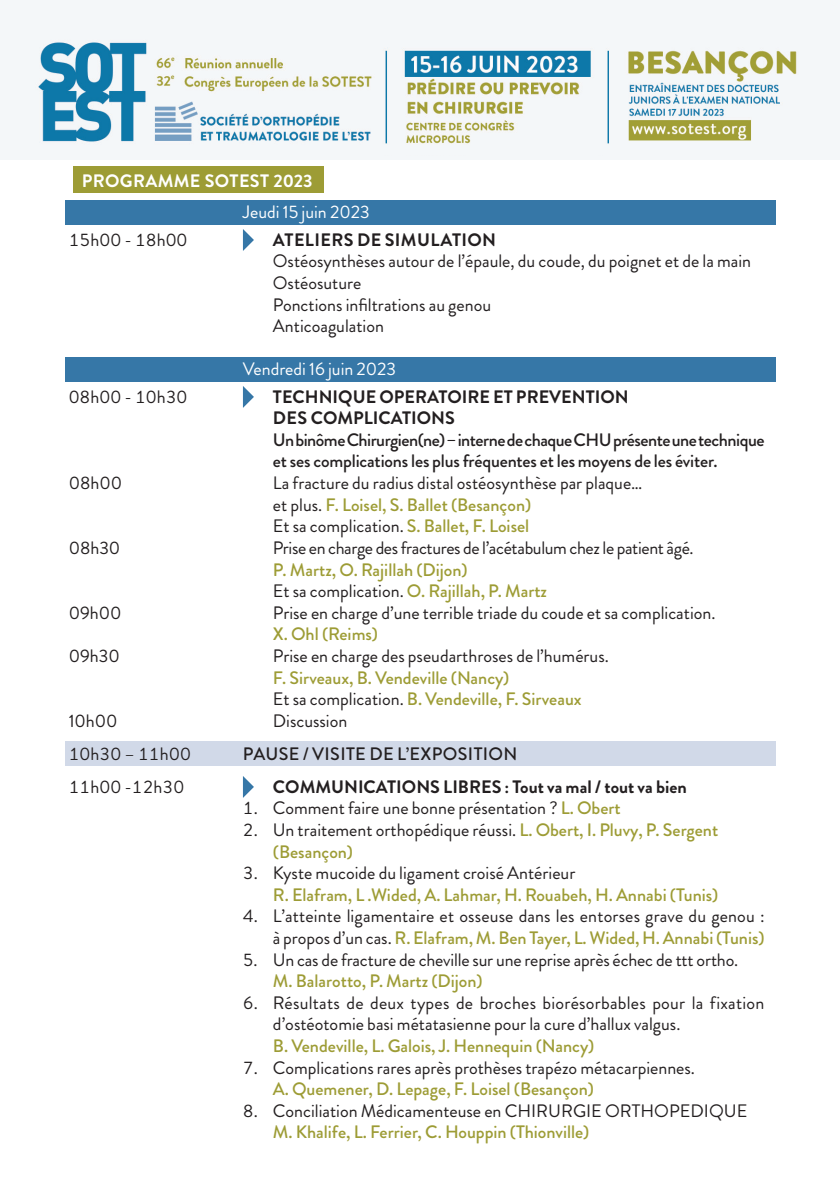
<style>
.page{position:relative;width:840px;height:1191px;background:#fff}
.page>*{position:absolute;margin:0;border:0;box-sizing:border-box;transform-origin:0 0}
.t1{font:18px/21.6px "Brandon Grotesque";color:#231f20;text-align:right}
.t2{font:500 18px "Brandon Grotesque";color:#9d9c35}
.t3{font:500 18px/21.6px "Brandon Grotesque";letter-spacing:-.03em;color:#231f20}
.t4{font:700 18px "Brandon Grotesque";color:#231f20}
.t5{font:18px "Brandon Grotesque";letter-spacing:-.02em;color:#231f20}
.t6{font:18px "Brandon Grotesque";color:#fff}
.t7{font:500 18px "Brandon Grotesque";letter-spacing:.02em;color:#231f20}
.t8{font:700 18px "Brandon Grotesque";letter-spacing:.02em;color:#231f20}
.t9{font:700 18px "Brandon Grotesque";letter-spacing:.02em;color:#fff}
.s1{font-weight:400;color:#231f20}
.s2{font-weight:500;color:#9d9c35}
</style>
<div class="page">
<div style="left:65px;top:357px;width:710px;height:24px;background:#3677a7"></div>
<div style="left:65px;top:201px;width:710px;height:24px;background:#3677a7"></div>
<div style="left:65px;top:741px;width:710px;height:24px;background:#d1d9e8"></div>
<div style="left:73px;top:166px;width:250px;height:26px;background:#9d9c35"></div>
<img style="left:0;top:0;width:839px;height:154px">
<svg style="left:243px;top:229px;width:11px;height:22px"></svg>
<svg style="left:243px;top:386px;width:11px;height:22px"></svg>
<svg style="left:243px;top:776px;width:11px;height:22px"></svg>
<p class="t9" style="left:82px;top:168px;width:232px">PROGRAMME SOTEST 2023</p>
<p class="t6" style="left:243px;top:200px;width:128px">Jeudi 15 juin 2023</p>
<p class="t1" style="left:69px;top:229px;width:120px">15h00 - 18h00</p>
<p class="t8" style="left:273px;top:227px;width:224px">ATELIERS DE SIMULATION</p>
<p class="t1" style="left:273px;top:251px;width:479px">Ostéosynthèses autour de l’épaule, du coude, du poignet et de la main</p>
<p class="t1" style="left:273px;top:272px;width:90px">Ostéosuture</p>
<p class="t1" style="left:273px;top:294px;width:219px">Ponctions infiltrations au genou</p>
<p class="t1" style="left:273px;top:315px;width:112px">Anticoagulation</p>
<p class="t6" style="left:243px;top:357px;width:155px">Vendredi 16 juin 2023</p>
<p class="t1" style="left:69px;top:386px;width:120px">08h00 - 10h30</p>
<p class="t4" style="left:273px;top:384px;width:357px">TECHNIQUE OPERATOIRE ET PREVENTION</p>
<p class="t4" style="left:273px;top:405px;width:183px">DES COMPLICATIONS</p>
<p class="t3" style="left:273px;top:429px;width:492px">Un binôme Chirurgien(ne) – interne de chaque CHU présente une technique et ses complications les plus fréquentes et les moyens de les éviter.</p>
<p class="t1" style="left:69px;top:472px;width:55px">08h00</p>
<p class="t1" style="left:273px;top:472px;width:371px">La fracture du radius distal ostéosynthèse par plaque…</p>
<p class="t2" style="left:273px;top:492px;width:259px"><span class="s1">et plus.</span> F. Loisel, S. Ballet (Besançon)</p>
<p class="t1" style="left:273px;top:515px;width:258px">Et sa complication. <span class="s2">S. Ballet, F. Loisel</span></p>
<p class="t1" style="left:69px;top:537px;width:53px">08h30</p>
<p class="t5" style="left:273px;top:535px;width:422px">Prise en charge des fractures de l’acétabulum chez le patient âgé.</p>
<p class="t2" style="left:273px;top:557px;width:196px">P. Martz, O. Rajillah (Dijon)</p>
<p class="t2" style="left:273px;top:578px;width:275px"><span class="s1">Et sa complication.</span> O. Rajillah, P. Martz</p>
<p class="t1" style="left:69px;top:602px;width:54px">09h00</p>
<p class="t1" style="left:273px;top:602px;width:444px">Prise en charge d’une terrible triade du coude et sa complication.</p>
<p class="t2" style="left:273px;top:621px;width:106px">X. Ohl (Reims)</p>
<p class="t1" style="left:69px;top:645px;width:53px">09h30</p>
<p class="t1" style="left:273px;top:645px;width:337px">Prise en charge des pseudarthroses de l’humérus.</p>
<p class="t2" style="left:273px;top:665px;width:238px">F. Sirveaux, B. Vendeville (Nancy)</p>
<p class="t2" style="left:273px;top:686px;width:310px"><span class="s1">Et sa complication.</span> B. Vendeville, F. Sirveaux</p>
<p class="t1" style="left:69px;top:710px;width:50px">10h00</p>
<p class="t1" style="left:273px;top:710px;width:76px">Discussion</p>
<p class="t1" style="left:69px;top:743px;width:124px">10h30 – 11h00</p>
<p class="t7" style="left:243px;top:741px;width:276px">PAUSE / VISITE DE L’EXPOSITION</p>
<p class="t1" style="left:69px;top:776px;width:117px">11h00 -12h30</p>
<p class="t4" style="left:273px;top:774px;width:415px">COMMUNICATIONS LIBRES : Tout va mal / tout va bien</p>
<p class="t1" style="left:243px;top:797px;width:379px">1. Comment faire une bonne présentation ? <span class="s2">L. Obert</span></p>
<p class="t1" style="left:243px;top:819px;width:476px">2. Un traitement orthopédique réussi. <span class="s2">L. Obert, I. Pluvy, P. Sergent</span></p>
<p class="t2" style="left:273px;top:839px;width:81px">(Besançon)</p>
<p class="t1" style="left:243px;top:862px;width:334px">3. Kyste mucoide du ligament croisé Antérieur</p>
<p class="t2" style="left:273px;top:882px;width:446px">R. Elafram, L .Wided, A. Lahmar, H. Rouabeh, H. Annabi (Tunis)</p>
<p class="t1" style="left:243px;top:905px;width:523px">4. L’atteinte ligamentaire et osseuse dans les entorses grave du genou : à propos d’un cas. <span class="s2">R. Elafram, M. Ben Tayer, L. Wided, H. Annabi (Tunis)</span></p>
<p class="t1" style="left:243px;top:948px;width:496px">5. Un cas de fracture de cheville sur une reprise après échec de ttt ortho.</p>
<p class="t2" style="left:273px;top:968px;width:211px">M. Balarotto, P. Martz (Dijon)</p>
<p class="t1" style="left:273px;top:992px;width:492px;text-align:left;text-indent:-30px">6. Résultats de deux types de broches biorésorbables pour la fixation d’ostéotomie basi métatasienne pour la cure d’hallux valgus.</p>
<p class="t2" style="left:273px;top:1033px;width:322px">B. Vendeville, L. Galois, J. Hennequin (Nancy)</p>
<p class="t1" style="left:243px;top:1056px;width:453px">7. Complications rares après prothèses trapézo métacarpiennes.</p>
<p class="t2" style="left:273px;top:1076px;width:322px">A. Quemener, D. Lepage, F. Loisel (Besançon)</p>
<p class="t1" style="left:243px;top:1100px;width:505px">8. Conciliation Médicamenteuse en CHIRURGIE ORTHOPEDIQUE</p>
<p class="t2" style="left:273px;top:1119px;width:317px">M. Khalife, L. Ferrier, C. Houppin (Thionville)</p>
</div>
